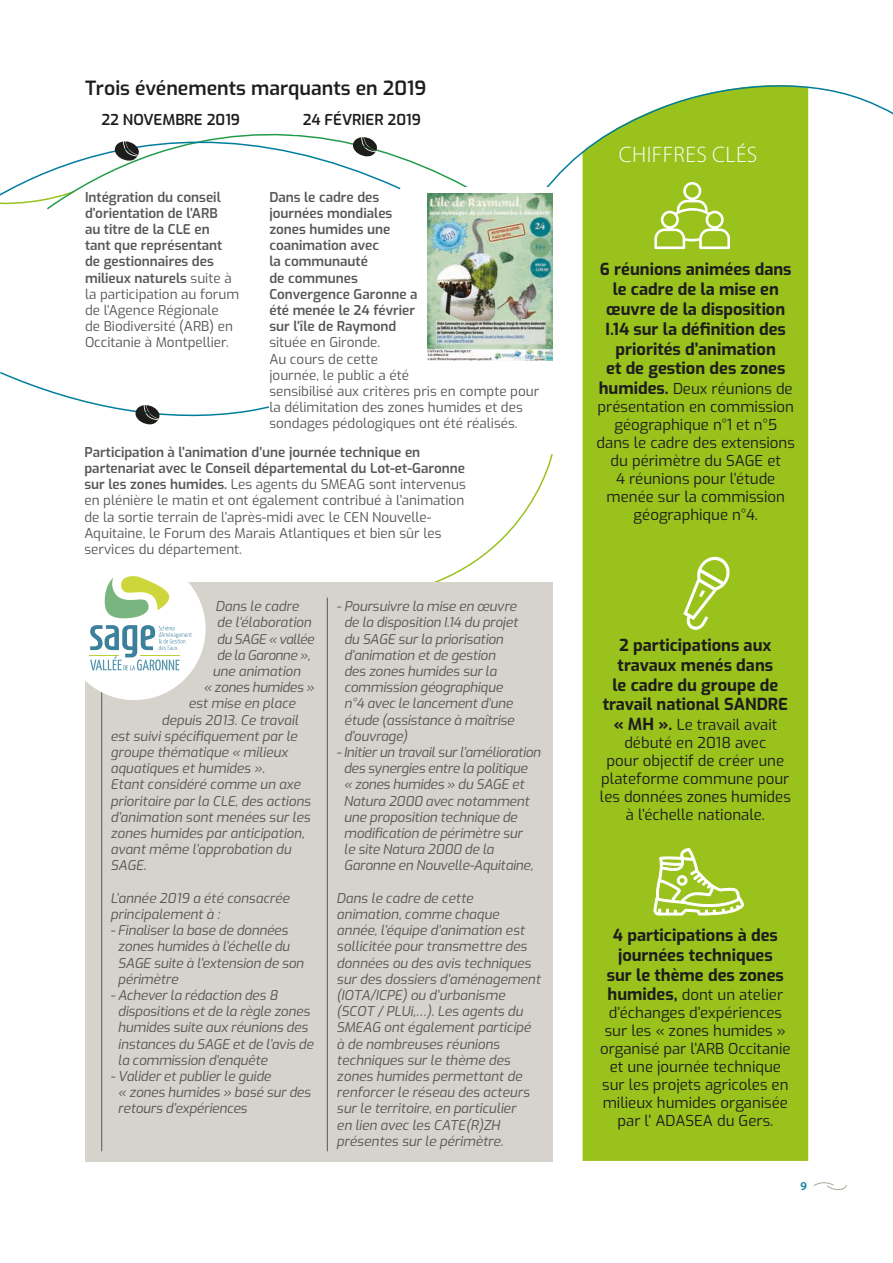
<style>
.page{position:relative;width:893px;height:1263px;background:#fff}
.page>*{position:absolute;margin:0;border:0;box-sizing:border-box;transform-origin:0 0}
.t1{font:300 22.5px "Myriad Pro";letter-spacing:.02em;color:#fff}
.t2{font:600 19.5px "Exo";color:#1d1d1b}
.t3{font:700 16.5px/19.8px "Exo";color:#1d1d1b;text-align:center}
.t4{font:15px/18px "Exo";color:#1d1d1b;text-align:center}
.t5{font:600 15px "Exo";color:#1d1d1b}
.t6{font:italic 13.5px/16.2px "Exo";letter-spacing:-.01em;color:#575756}
.t7{font:13.5px/16.2px "Exo";color:#575756}
.t8{font:600 13.5px/16.2px "Exo";color:#575756}
.t9{font:italic 13.5px "Exo";letter-spacing:-.03em;color:#575756}
.t10{font:600 12px "Myriad Pro";color:#007d9e}
.s1{font-weight:400}
.s2{font-weight:600}
.s3{font-weight:700;font-size:16.5px}
</style>
<div class="page">
<svg style="left:813px;top:1182px;width:34px;height:8px"></svg>
<div style="left:583px;top:249px;width:225px;height:912px;background:#99c21d"></div>
<svg style="left:546px;top:85px;width:347px;height:164px"></svg>
<svg style="left:0;top:372px;width:269px;height:45px"></svg>
<div style="left:85px;top:188px;width:174px;height:185px;background:#fff"></div>
<svg style="left:133px;top:405px;width:27px;height:20px"></svg>
<svg style="left:434px;top:454px;width:119px;height:128px"></svg>
<div style="left:86px;top:582px;width:467px;height:580px;background:#d5d3cc"></div>
<hr style="left:101px;top:598px;width:1px;height:553px;background:#575756">
<hr style="left:327px;top:598px;width:1px;height:553px;background:#575756">
<div style="left:63px;top:557px;width:143px;height:143px;background:#fff;border-radius:50%"></div>
<svg style="left:90px;top:576px;width:102px;height:94px"></svg>
<svg style="left:683px;top:556px;width:47px;height:74px"></svg>
<svg style="left:653px;top:848px;width:91px;height:67px"></svg>
<div style="left:269px;top:188px;width:281px;height:241px;background:#fff"></div>
<img style="left:427px;top:194px;width:126px;height:167px">
<svg style="left:0;top:133px;width:402px;height:77px"></svg>
<svg style="left:113px;top:141px;width:26px;height:21px"></svg>
<h2 class="t2" style="left:85px;top:73px;width:343px">Trois événements marquants en 2019</h2>
<p class="t5" style="left:101px;top:109px;width:140px">22 NOVEMBRE 2019</p>
<p class="t5" style="left:303px;top:109px;width:120px">24 FÉVRIER 2019</p>
<p class="t8" style="left:85px;top:188px;width:156px">Intégration du conseil d’orientation de l’ARB<br>au titre de la CLE en<br>tant que représentant de gestionnaires des milieux naturels <span class="s1">suite à la participation au forum de l’Agence Régionale<br>de Biodiversité (ARB) en<br>Occitanie à Montpellier.</span></p>
<p class="t8" style="left:269px;top:188px;width:150px">Dans le cadre des journées mondiales zones humides une coanimation avec<br>la communauté<br>de communes<br>Convergence Garonne a été menée le 24 février sur l’île de Raymond</p>
<p class="t7" style="left:269px;top:334px;width:271px">située en Gironde.<br>Au cours de cette<br>journée, le public a été<br>sensibilisé aux critères pris en compte pour la délimitation des zones humides et des sondages pédologiques ont été réalisés.</p>
<p class="t7" style="left:84px;top:443px;width:383px"><span class="s2">Participation à l’animation d’une journée technique en partenariat avec le Conseil départemental du Lot-et-Garonne sur les zones humides.</span> Les agents du SMEAG sont intervenus en plénière le matin et ont également contribué à l’animation de la sortie terrain de l’après-midi avec le CEN Nouvelle-Aquitaine, le Forum des Marais Atlantiques et bien sûr les services du département.</p>
<p class="t6" style="left:215px;top:597px;width:85px">Dans le cadre</p>
<p class="t6" style="left:217px;top:614px;width:96px">de l’élaboration</p>
<p class="t9" style="left:217px;top:629px;width:99px">du SAGE « vallée</p>
<p class="t9" style="left:217px;top:645px;width:95px">de la Garonne »,</p>
<p class="t6" style="left:212px;top:662px;width:90px">une animation</p>
<p class="t6" style="left:203px;top:678px;width:112px">« zones humides »</p>
<p class="t6" style="left:188px;top:695px;width:109px">est mise en place</p>
<p class="t6" style="left:161px;top:711px;width:138px">depuis 2013. Ce travail</p>
<p class="t6" style="left:110px;top:727px;width:188px">est suivi spécifiquement par le</p>
<p class="t6" style="left:110px;top:743px;width:179px">groupe thématique « milieux</p>
<p class="t6" style="left:110px;top:759px;width:156px">aquatiques et humides ».</p>
<p class="t6" style="left:110px;top:776px;width:191px">Etant considéré comme un axe</p>
<p class="t6" style="left:110px;top:792px;width:202px">prioritaire par la CLE, des actions</p>
<p class="t6" style="left:110px;top:808px;width:201px">d’animation sont menées sur les</p>
<p class="t6" style="left:110px;top:824px;width:195px">zones humides par anticipation,</p>
<p class="t6" style="left:110px;top:840px;width:182px">avant même l’approbation du</p>
<p class="t6" style="left:110px;top:857px;width:37px">SAGE.</p>
<p class="t6" style="left:110px;top:889px;width:181px">L’année 2019 a été consacrée principalement à :</p>
<p class="t6" style="left:118px;top:921px;width:187px;text-indent:-8px">- Finaliser la base de données zones humides à l’échelle du<br>SAGE suite à l’extension de son périmètre</p>
<p class="t6" style="left:118px;top:986px;width:197px;text-indent:-8px">- Achever la rédaction des 8 dispositions et de la règle zones humides suite aux réunions des instances du SAGE et de l’avis de la commission d’enquête</p>
<p class="t6" style="left:118px;top:1067px;width:194px;text-indent:-8px">- Valider et publier le guide<br>« zones humides » basé sur des retours d’expériences</p>
<p class="t6" style="left:344px;top:597px;width:175px;text-indent:-8px">- Poursuivre la mise en œuvre de la disposition I.14 du projet du SAGE sur la priorisation d’animation et de gestion des zones humides sur la commission géographique n°4 avec le lancement d’une étude (assistance à maîtrise d’ouvrage)</p>
<p class="t6" style="left:344px;top:743px;width:198px;text-indent:-7px">- Initier un travail sur l’amélioration des synergies entre la politique<br>« zones humides » du SAGE et<br>Natura 2000 avec notamment une proposition technique de modification de périmètre sur<br>le site Natura 2000 de la<br>Garonne en Nouvelle-Aquitaine,</p>
<p class="t6" style="left:337px;top:889px;width:205px">Dans le cadre de cette animation, comme chaque année, l’équipe d’animation est sollicitée pour transmettre des données ou des avis techniques sur des dossiers d’aménagement (IOTA/ICPE) ou d’urbanisme (SCOT / PLUi,…). Les agents du<br>SMEAG ont également participé à de nombreuses réunions techniques sur le thème des zones humides permettant de renforcer le réseau des acteurs sur le territoire, en particulier<br>en lien avec les CATE(R)ZH présentes sur le périmètre.</p>
<h1 class="t1" style="left:619px;top:141px;width:140px">CHIFFRES CLÉS</h1>
<p class="t3" style="left:600px;top:258px;width:193px">6 réunions animées dans le cadre de la mise en œuvre de la disposition<br>I.14 sur la définition des priorités d’animation<br>et de gestion des zones</p>
<p class="t4" style="left:597px;top:379px;width:200px"><span class="s3">humides.</span> Deux réunions de présentation en commission géographique n°1 et n°5 dans le cadre des extensions du périmètre du SAGE et<br>4 réunions pour l’étude menée sur la commission géographique n°4.</p>
<p class="t3" style="left:603px;top:634px;width:187px">2 participations aux travaux menés dans<br>le cadre du groupe de travail national SANDRE</p>
<p class="t4" style="left:600px;top:715px;width:192px"><span class="s3">« MH ».</span> Le travail avait débuté en 2018 avec<br>pour objectif de créer une plateforme commune pour les données zones humides à l’échelle nationale.</p>
<p class="t3" style="left:607px;top:924px;width:179px">4 participations à des journées techniques sur le thème des zones</p>
<p class="t4" style="left:600px;top:985px;width:192px"><span class="s3">humides,</span> dont un atelier d’échanges d’expériences sur les « zones humides » organisé par l’ARB Occitanie et une journée technique sur les projets agricoles en milieux humides organisée par l’ ADASEA du Gers.</p>
<p class="t10" style="left:801px;top:1179px;width:8px">9</p>
</div>
